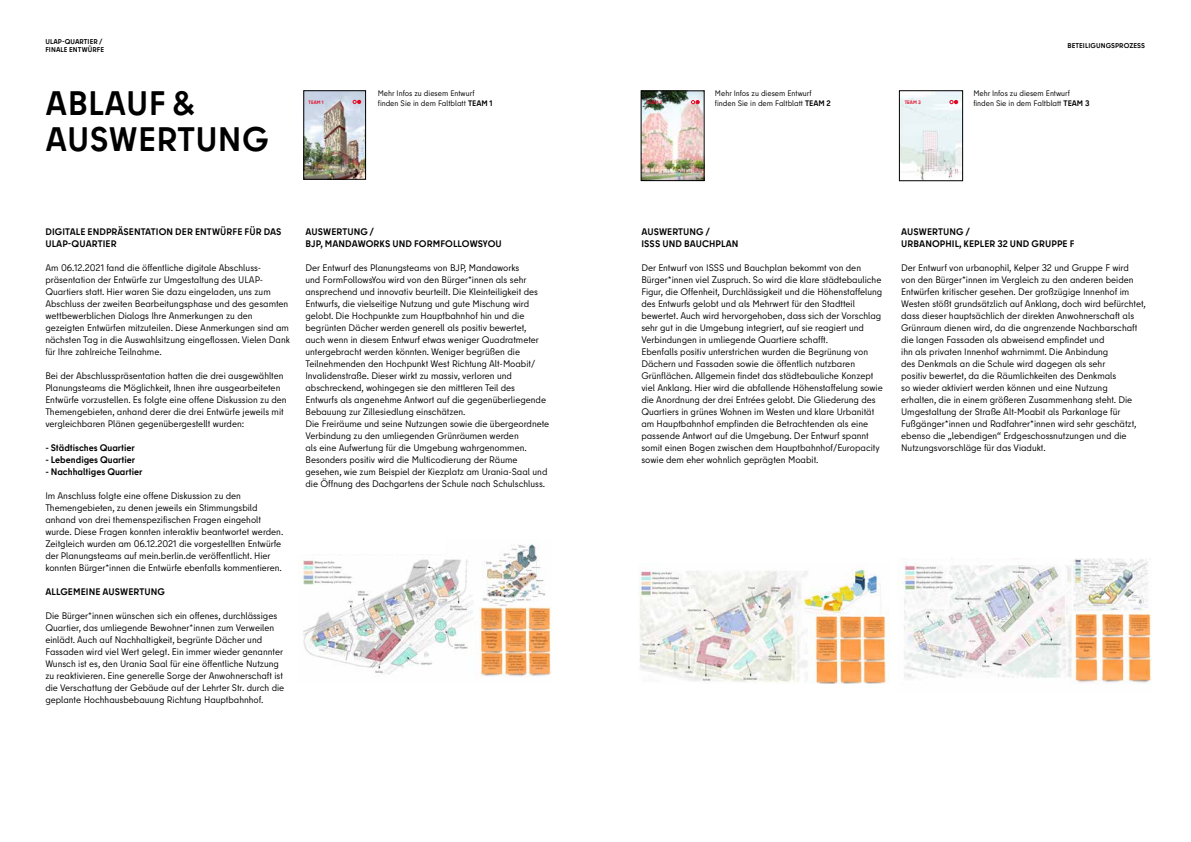
<style>
.page{position:relative;width:1191px;height:842px;background:#fff}
.page>*{position:absolute;margin:0;border:0;box-sizing:border-box;transform-origin:0 0}
.t1{font:700 34px/36px "Berlin Type";letter-spacing:.01em;color:#000}
.t2{font:9.5px/12px "Berlin Type";color:#000}
.t3{font:700 9.5px/12px "Berlin Type";letter-spacing:.01em;color:#000}
.t4{font:8px/9.6px "Berlin Type";color:#000}
.t5{font:700 7px/8px "Berlin Type";letter-spacing:.01em;color:#000}
.t6{font:700 4.9px "Berlin Type";letter-spacing:.01em;color:#e40521}
.t7{font:700 4.8px "Berlin Type";color:#e40521}
.s1{font-weight:700}
</style>
<div class="page">
<img style="left:301px;top:543px;width:250px;height:134px">
<img style="left:898px;top:559px;width:253px;height:125px">
<img style="left:638px;top:569px;width:252px;height:115px">
<img style="left:306px;top:93px;width:58px;height:84px">
<svg style="left:353px;top:100px;width:8px;height:4px"></svg>
<div style="left:304px;top:91px;width:62px;height:88px;border:1px solid #000"></div>
<img style="left:643px;top:93px;width:59px;height:86px">
<svg style="left:691px;top:100px;width:8px;height:4px"></svg>
<div style="left:641px;top:91px;width:63px;height:90px;border:1px solid #000"></div>
<img style="left:901px;top:93px;width:59px;height:86px">
<svg style="left:950px;top:100px;width:7px;height:4px"></svg>
<div style="left:899px;top:91px;width:63px;height:90px;border:1px solid #000"></div>
<div style="left:298px;top:540px;width:148px;height:14px;background:#fff"></div>
<p class="t5" style="left:45px;top:37px;width:60px">ULAP-QUARTIER /<br>FINALE ENTWÜRFE</p>
<p class="t5" style="left:1067px;top:41px;width:79px">BETEILIGUNGSPROZESS</p>
<h1 class="t1" style="left:46px;top:85px;width:225px">ABLAUF &amp;<br>AUSWERTUNG</h1>
<p class="t4" style="left:378px;top:89px;width:116px">Mehr Infos zu diesem Entwurf finden Sie in dem Faltblatt <span class="s1">TEAM 1</span></p>
<p class="t4" style="left:715px;top:89px;width:117px">Mehr Infos zu diesem Entwurf finden Sie in dem Faltblatt <span class="s1">TEAM 2</span></p>
<p class="t4" style="left:973px;top:89px;width:118px">Mehr Infos zu diesem Entwurf finden Sie in dem Faltblatt <span class="s1">TEAM 3</span></p>
<p class="t7" style="left:308px;top:99px;width:17px">TEAM 1</p>
<p class="t6" style="left:646px;top:99px;width:17px">TEAM 2</p>
<p class="t6" style="left:904px;top:99px;width:18px">TEAM 3</p>
<p class="t3" style="left:45px;top:225px;width:238px">DIGITALE ENDPRÄSENTATION DER ENTWÜRFE FÜR DAS<br>ULAP-QUARTIER</p>
<p class="t2" style="left:45px;top:261px;width:246px">Am 06.12.2021 fand die öffentliche digitale Abschluss&shy;präsentation der Entwürfe zur Umgestaltung des ULAP-Quartiers statt. Hier waren Sie dazu eingeladen, uns zum Abschluss der zweiten Bearbeitungsphase und des gesamten wettbewerblichen Dialogs Ihre Anmerkungen zu den gezeigten Entwürfen mitzuteilen. Diese Anmerkungen sind am nächsten Tag in die Auswahlsitzung eingeflossen. Vielen Dank für Ihre zahlreiche Teilnahme.</p>
<p class="t2" style="left:45px;top:369px;width:243px">Bei der Abschlusspräsentation hatten die drei ausgewählten Planungsteams die Möglichkeit, Ihnen ihre ausgearbeiteten Entwürfe vorzustellen. Es folgte eine offene Diskussion zu den Themengebieten, anhand derer die drei Entwürfe jeweils mit vergleichbaren Plänen gegenübergestellt wurden:</p>
<p class="t3" style="left:45px;top:441px;width:91px">- Städtisches Quartier</p>
<p class="t3" style="left:45px;top:453px;width:91px">- Lebendiges Quartier</p>
<p class="t3" style="left:45px;top:465px;width:98px">- Nachhaltiges Quartier</p>
<p class="t2" style="left:45px;top:489px;width:239px">Im Anschluss folgte eine offene Diskussion zu den Themengebieten, zu denen jeweils ein Stimmungsbild anhand von drei themenspezifischen Fragen eingeholt wurde. Diese Fragen konnten interaktiv beantwortet werden.<br>Zeitgleich wurden am 06.12.2021 die vorgestellten Entwürfe der Planungsteams auf mein.berlin.de veröffentlicht. Hier konnten Bürger*innen die Entwürfe ebenfalls kommentieren.</p>
<p class="t3" style="left:45px;top:585px;width:121px">ALLGEMEINE AUSWERTUNG</p>
<p class="t2" style="left:45px;top:609px;width:240px">Die Bürger*innen wünschen sich ein offenes, durchlässiges Quartier, das umliegende Bewohner*innen zum Verweilen einlädt. Auch auf Nachhaltigkeit, begrünte Dächer und Fassaden wird viel Wert gelegt. Ein immer wieder genannter Wunsch ist es, den Urania Saal für eine öffentliche Nutzung zu reaktivieren. Eine generelle Sorge der Anwohnerschaft ist die Verschattung der Gebäude auf der Lehrter Str. durch die geplante Hochhausbebauung Richtung Hauptbahnhof.</p>
<p class="t3" style="left:305px;top:225px;width:198px">AUSWERTUNG /<br>BJP, MANDAWORKS UND FORMFOLLOWSYOU</p>
<p class="t2" style="left:305px;top:261px;width:245px">Der Entwurf des Planungsteams von BJP, Mandaworks<br>und FormFollowsYou wird von den Bürger*innen als sehr ansprechend und innovativ beurteilt. Die Kleinteiligkeit des Entwurfs, die vielseitige Nutzung und gute Mischung wird gelobt. Die Hochpunkte zum Hauptbahnhof hin und die begrünten Dächer werden generell als positiv bewertet,<br>auch wenn in diesem Entwurf etwas weniger Quadratmeter untergebracht werden könnten. Weniger begrüßen die Teilnehmenden den Hochpunkt West Richtung Alt-Moabit/ Invalidenstraße. Dieser wirkt zu massiv, verloren und abschreckend, wohingegen sie den mittleren Teil des Entwurfs als angenehme Antwort auf die gegenüberliegende Bebauung zur Zillesiedlung einschätzen.<br>Die Freiräume und seine Nutzungen sowie die übergeordnete Verbindung zu den umliegenden Grünräumen werden<br>als eine Aufwertung für die Umgebung wahrgenommen.<br>Besonders positiv wird die Multicodierung der Räume gesehen, wie zum Beispiel der Kiezplatz am Urania-Saal und die Öffnung des Dachgartens der Schule nach Schulschluss.</p>
<p class="t3" style="left:641px;top:225px;width:99px">AUSWERTUNG /<br>ISSS UND BAUCHPLAN</p>
<p class="t2" style="left:641px;top:261px;width:243px">Der Entwurf von ISSS und Bauchplan bekommt von den Bürger*innen viel Zuspruch. So wird die klare städtebauliche Figur, die Offenheit, Durchlässigkeit und die Höhenstaffelung des Entwurfs gelobt und als Mehrwert für den Stadtteil bewertet. Auch wird hervorgehoben, dass sich der Vorschlag sehr gut in die Umgebung integriert, auf sie reagiert und Verbindungen in umliegende Quartiere schafft.<br>Ebenfalls positiv unterstrichen wurden die Begrünung von Dächern und Fassaden sowie die öffentlich nutzbaren Grünflächen. Allgemein findet das städtebauliche Konzept viel Anklang. Hier wird die abfallende Höhenstaffelung sowie die Anordnung der drei Entrées gelobt. Die Gliederung des Quartiers in grünes Wohnen im Westen und klare Urbanität am Hauptbahnhof empfinden die Betrachtenden als eine passende Antwort auf die Umgebung. Der Entwurf spannt somit einen Bogen zwischen dem Hauptbahnhof/Europacity sowie dem eher wohnlich geprägten Moabit.</p>
<p class="t3" style="left:901px;top:225px;width:175px">AUSWERTUNG /<br>URBANOPHIL, KEPLER 32 UND GRUPPE F</p>
<p class="t2" style="left:901px;top:261px;width:246px">Der Entwurf von urbanophil, Kelper 32 und Gruppe F wird<br>von den Bürger*innen im Vergleich zu den anderen beiden Entwürfen kritischer gesehen. Der großzügige Innenhof im Westen stößt grundsätzlich auf Anklang, doch wird befürchtet, dass dieser hauptsächlich der direkten Anwohnerschaft als Grünraum dienen wird, da die angrenzende Nachbarschaft die langen Fassaden als abweisend empfindet und<br>ihn als privaten Innenhof wahrnimmt. Die Anbindung<br>des Denkmals an die Schule wird dagegen als sehr<br>positiv bewertet, da die Räumlichkeiten des Denkmals<br>so wieder aktiviert werden können und eine Nutzung<br>erhalten, die in einem größeren Zusammenhang steht. Die Umgestaltung der Straße Alt-Moabit als Parkanlage für Fußgänger*innen und Radfahrer*innen wird sehr geschätzt, ebenso die „lebendigen“ Erdgeschossnutzungen und die Nutzungsvorschläge für das Viadukt.</p>
</div>
